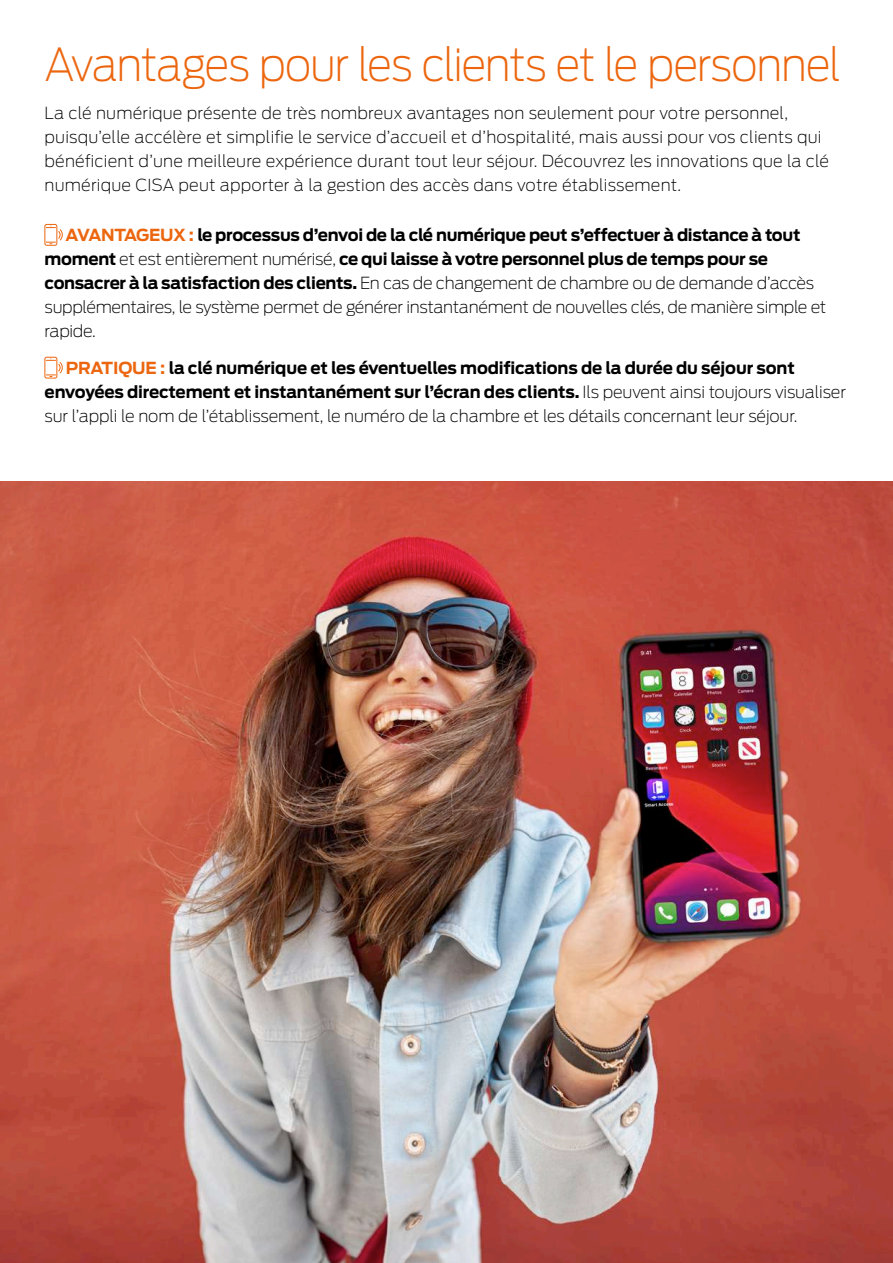
<style>
.page{position:relative;width:893px;height:1263px;background:#fff}
.page>*{position:absolute;margin:0;border:0;box-sizing:border-box;transform-origin:0 0}
.t1{font:200 45px "Antenna";letter-spacing:-.035em;color:#ec660f;scale:.95 1}
.t2{font:200 16.5px/24px "Antenna";letter-spacing:-.02em;color:#000}
.t3{font:200 16.5px/24px "Antenna";letter-spacing:.005em;color:#000}
.t4{font:700 16.5px/24px "Antenna";letter-spacing:-.01em;color:#000}
.s1{font-weight:700;color:#ec660f}
.s2{font-weight:700}
.s3{color:#ec660f}
.s4{font-weight:200}
</style>
<div class="page">
<img style="left:0;top:481px;width:893px;height:782px">
<svg style="left:44px;top:224px;width:19px;height:22px"></svg>
<svg style="left:44px;top:357px;width:19px;height:21px"></svg>
<h1 class="t1" style="left:45px;top:35px;width:840px">Avantages pour les clients et le personnel</h1>
<p class="t3" style="left:45px;top:100px;width:786px">La clé numérique présente de très nombreux avantages non seulement pour votre personnel, puisqu’elle accélère et simplifie le service d’accueil et d’hospitalité, mais aussi pour vos clients qui bénéficient d’une meilleure expérience durant tout leur séjour. Découvrez les innovations que la clé numérique CISA peut apporter à la gestion des accès dans votre établissement.</p>
<p class="t2" style="left:45px;top:223px;width:783px;text-indent:21px"><span class="s1">AVANTAGEUX :</span> <span class="s2">le processus d’envoi de la clé numérique peut s’effectuer à distance à tout moment</span> et est entièrement numérisé, <span class="s2">ce qui laisse à votre personnel plus de temps pour se consacrer à la satisfaction des clients.</span> En cas de changement de chambre ou de demande d’accès supplémentaires, le système permet de générer instantanément de nouvelles clés, de manière simple et rapide.</p>
<p class="t4" style="left:45px;top:356px;width:803px;text-indent:21px"><span class="s3">PRATIQUE :</span> la clé numérique et les éventuelles modifications de la durée du séjour sont envoyées directement et instantanément sur l’écran des clients. <span class="s4">Ils peuvent ainsi toujours visualiser sur l’appli le nom de l’établissement, le numéro de la chambre et les détails concernant leur séjour.</span></p>
</div>
